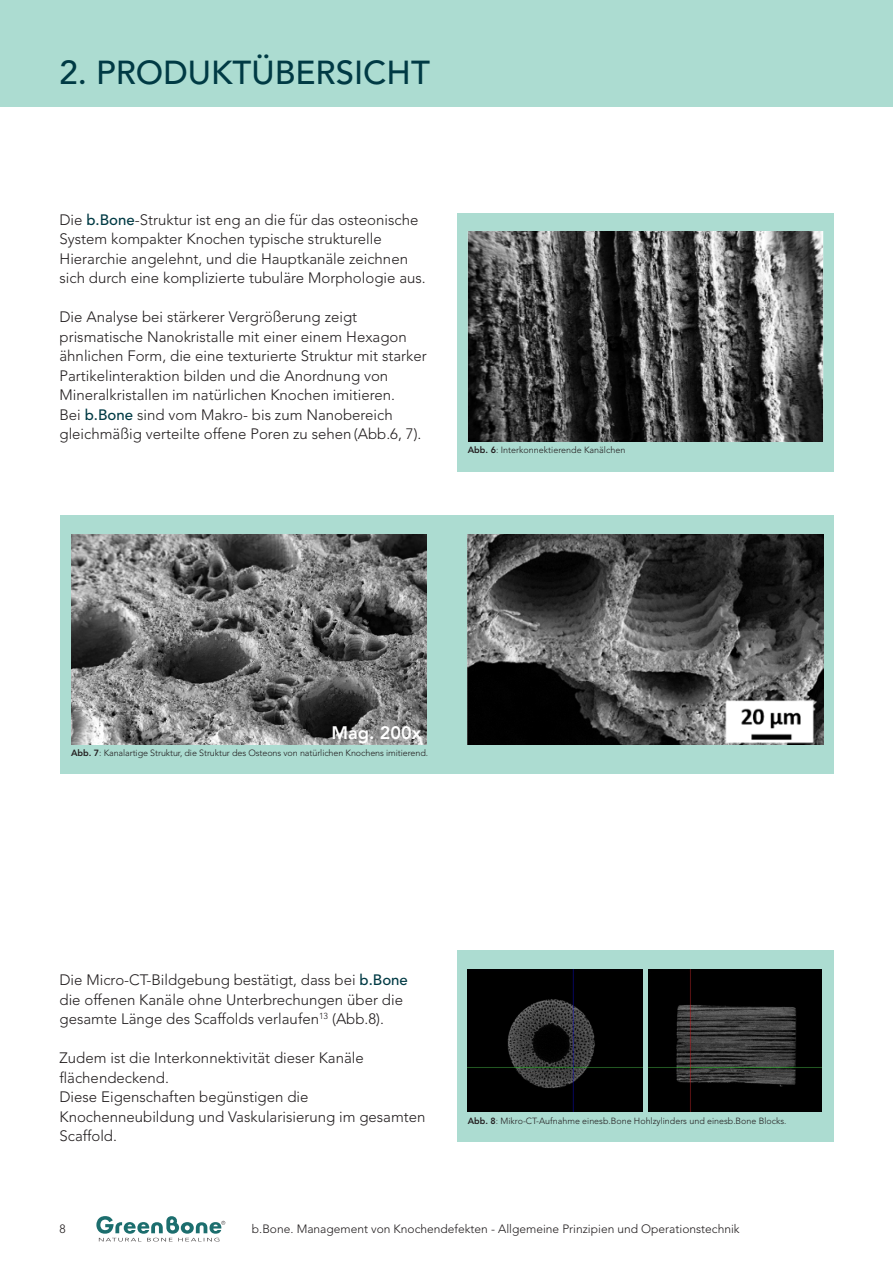
<style>
.page{position:relative;width:893px;height:1263px;background:#fff}
.page>*{position:absolute;margin:0;border:0;box-sizing:border-box;transform-origin:0 0}
.t1{font:500 33px "Avenir LT Std";color:#003a44}
.t2{font:800 18px "Avenir LT Std";color:#fff}
.t3{font:300 15px/19.5px "Avenir LT Std";color:#231f20}
.t4{font:300 12px "Avenir LT Std";color:#231f20}
.t5{font:300 9px "Avenir LT Std";letter-spacing:-.01em;color:#231f20}
.t6{font:300 8.85px "Avenir LT Std";color:#231f20}
.s1{font-weight:500;color:#003a44}
.s2{font-weight:800}
</style>
<div class="page">
<svg style="left:96px;top:1216px;width:129px;height:25px"></svg>
<div style="left:60px;top:515px;width:773px;height:259px;background:#acdcd1"></div>
<div style="left:457px;top:950px;width:376px;height:192px;background:#acdcd1"></div>
<div style="left:457px;top:213px;width:376px;height:259px;background:#acdcd1"></div>
<div style="left:0;top:0;width:893px;height:106px;background:#acdcd1"></div>
<img style="left:468px;top:232px;width:355px;height:210px">
<img style="left:468px;top:534px;width:355px;height:210px">
<img style="left:71px;top:534px;width:355px;height:210px">
<img style="left:468px;top:969px;width:354px;height:143px">
<hr style="left:643px;top:951px;width:4px;height:161px;background:#acdcd1">
<h1 class="t1" style="left:60px;top:54px;width:372px">2. PRODUKTÜBERSICHT</h1>
<p class="t3" style="left:60px;top:210px;width:368px">Die <span class="s1">b.Bone</span>-Struktur ist eng an die für das osteonische System kompakter Knochen typische strukturelle Hierarchie angelehnt, und die Hauptkanäle zeichnen sich durch eine komplizierte tubuläre Morphologie aus.</p>
<p class="t3" style="left:60px;top:307px;width:369px">Die Analyse bei stärkerer Vergrößerung zeigt prismatische Nanokristalle mit einer einem Hexagon ähnlichen Form, die eine texturierte Struktur mit starker Partikelinteraktion bilden und die Anordnung von Mineralkristallen im natürlichen Knochen imitieren.<br>Bei <span class="s1">b.Bone</span> sind vom Makro- bis zum Nanobereich gleichmäßig verteilte offene Poren zu sehen (Abb.6, 7).</p>
<p class="t5" style="left:468px;top:445px;width:159px"><span class="s2">Abb. 6</span>: Interkonnektierende Kanälchen</p>
<p class="t2" style="left:331px;top:722px;width:91px">Mag. 200x</p>
<p class="t5" style="left:71px;top:748px;width:358px"><span class="s2">Abb. 7</span>: Kanalartige Struktur, die Struktur des Osteons von natürlichen Knochens imitierend.</p>
<p class="t3" style="left:60px;top:970px;width:350px">Die Micro-CT-Bildgebung bestätigt, dass bei <span class="s1">b.Bone </span>die offenen Kanäle ohne Unterbrechungen über die gesamte Länge des Scaffolds verlaufen<sup>13</sup> (Abb.8).</p>
<p class="t3" style="left:60px;top:1048px;width:367px">Zudem ist die Interkonnektivität dieser Kanäle flächendeckend.<br>Diese Eigenschaften begünstigen die Knochenneubildung und Vaskularisierung im gesamten Scaffold.</p>
<p class="t6" style="left:468px;top:1116px;width:320px"><span class="s2">Abb. 8</span>: Mikro-CT-Aufnahme einesb.Bone Hohlzylinders und einesb.Bone Blocks.</p>
<p class="t4" style="left:60px;top:1222px;width:8px">8</p>
<p class="t4" style="left:252px;top:1222px;width:489px">b.Bone. Management von Knochendefekten - Allgemeine Prinzipien und Operationstechnik</p>
</div>
